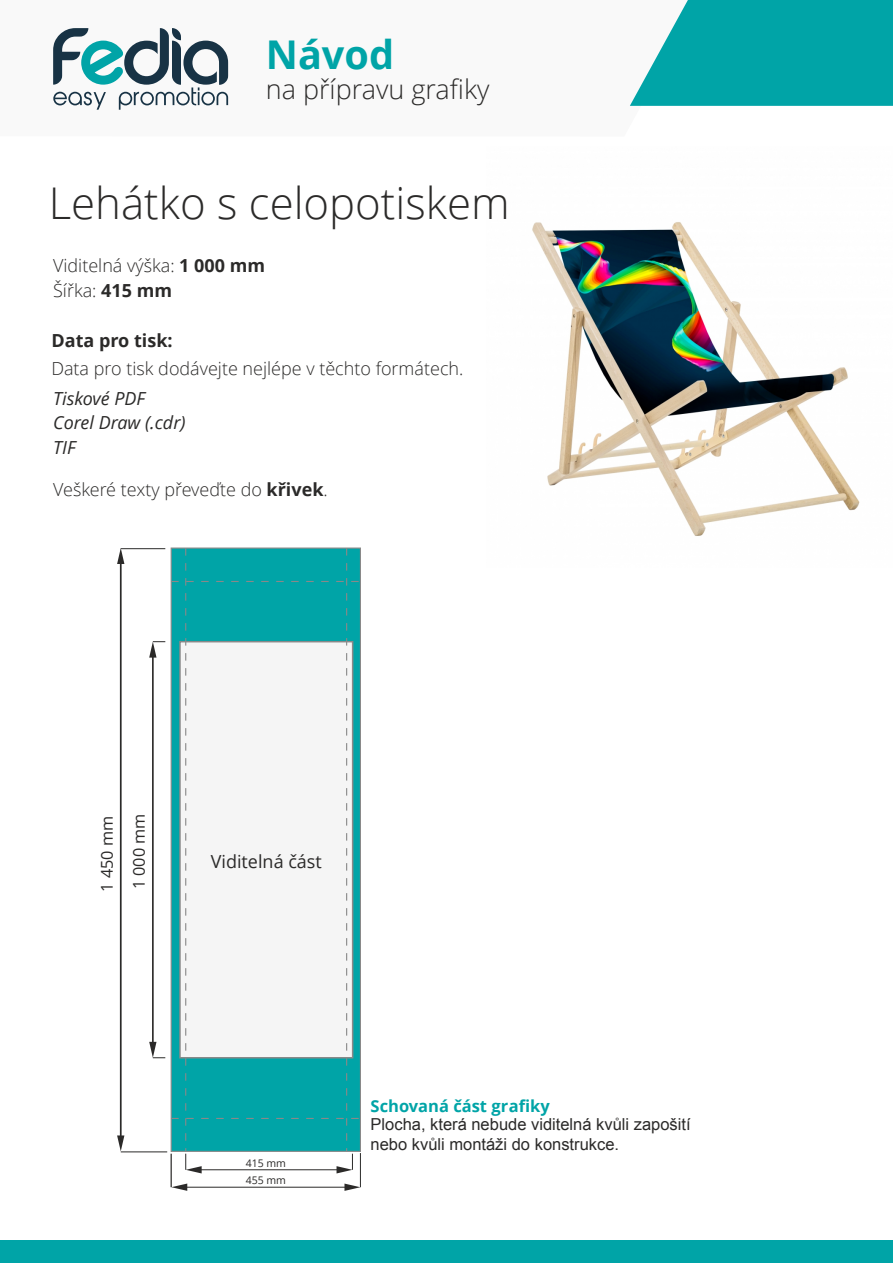
<style>
.page{position:relative;width:893px;height:1263px;background:#fff}
.page>*{position:absolute;margin:0;border:0;box-sizing:border-box;transform-origin:0 0}
.t1{font:300 43.8px "Open Sans";color:#2b2a29}
.t2{font:700 39.6px "Open Sans";color:#00a4a7}
.t3{font:300 27px "Open Sans";color:#2b2a29}
.t4{font:300 18px/24.5px "Open Sans";color:#2b2a29}
.t5{font:italic 18px/24.5px "Open Sans";color:#2b2a29}
.t6{font:18px "Open Sans";color:#2b2a29}
.t7{font:700 18px "Open Sans";color:#2b2a29}
.t8{font:16.5px/19.8px "Arial";color:#2b2a29}
.t9{font:700 16.5px "Open Sans";color:#00a4a7}
.t10{font:16.2px/32.1px "Open Sans";color:#2b2a29}
.t11{font:10.5px "Open Sans";color:#2b2a29}
.s1{font-weight:700}
</style>
<div class="page">
<img style="left:532px;top:222px;width:328px;height:314px">
<svg style="left:630px;top:0;width:263px;height:106px;background:#1badb0"></svg>
<div style="left:0;top:1241px;width:893px;height:22px;background:#00a4a7"></div>
<hr style="left:171px;top:1154px;width:1px;height:33px;background:#2b2a29">
<hr style="left:121px;top:1151px;width:46px;height:1px;background:#2b2a29">
<hr style="left:120px;top:564px;width:2px;height:579px;background:#2b2a29">
<svg style="left:117px;top:548px;width:7px;height:16px"></svg>
<svg style="left:117px;top:1135px;width:7px;height:16px"></svg>
<hr style="left:121px;top:548px;width:44px;height:1px;background:#2b2a29">
<hr style="left:152px;top:652px;width:2px;height:399px;background:#2b2a29">
<svg style="left:149px;top:1042px;width:16px;height:16px"></svg>
<hr style="left:360px;top:1153px;width:1px;height:34px;background:#2b2a29">
<hr style="left:182px;top:1187px;width:167px;height:1px;background:#2b2a29">
<svg style="left:171px;top:1183px;width:16px;height:8px"></svg>
<svg style="left:344px;top:1183px;width:16px;height:8px"></svg>
<svg style="left:53px;top:28px;width:175px;height:82px"></svg>
<svg style="left:149px;top:641px;width:16px;height:17px"></svg>
<svg style="left:171px;top:548px;width:189px;height:625px"></svg>
<h2 class="t2" style="left:266px;top:26px;width:130px">Návod</h2>
<h3 class="t3" style="left:266px;top:71px;width:225px">na přípravu grafiky</h3>
<h1 class="t1" style="left:49px;top:173px;width:462px">Lehátko s celopotiskem</h1>
<p class="t4" style="left:53px;top:253px;width:213px">Viditelná výška: <span class="s1">1 000 mm<br></span>Šířka: <span class="s1">415 mm</span></p>
<p class="t7" style="left:52px;top:328px;width:123px">Data pro tisk:</p>
<p class="t4" style="left:51px;top:356px;width:414px">Data pro tisk dodávejte nejlépe v těchto formátech.</p>
<p class="t5" style="left:53px;top:385px;width:134px">Tiskové PDF<br>Corel Draw (.cdr)<br>TIF</p>
<p class="t4" style="left:53px;top:476px;width:276px">Veškeré texty převeďte do <span class="s1">křivek</span>.</p>
<p class="t10" style="left:90px;top:892px;width:80px;rotate:-90deg">1 450 mm<br>1 000 mm</p>
<p class="t6" style="left:211px;top:849px;width:113px">Viditelná část</p>
<p class="t11" style="left:246px;top:1156px;width:42px">415 mm</p>
<p class="t11" style="left:246px;top:1173px;width:42px">455 mm</p>
<p class="t9" style="left:371px;top:1094px;width:181px">Schovaná část grafiky</p>
<p class="t8" style="left:371px;top:1115px;width:322px">Plocha, která nebude viditelná kvůli zapošití nebo kvůli montáži do konstrukce.</p>
</div>
